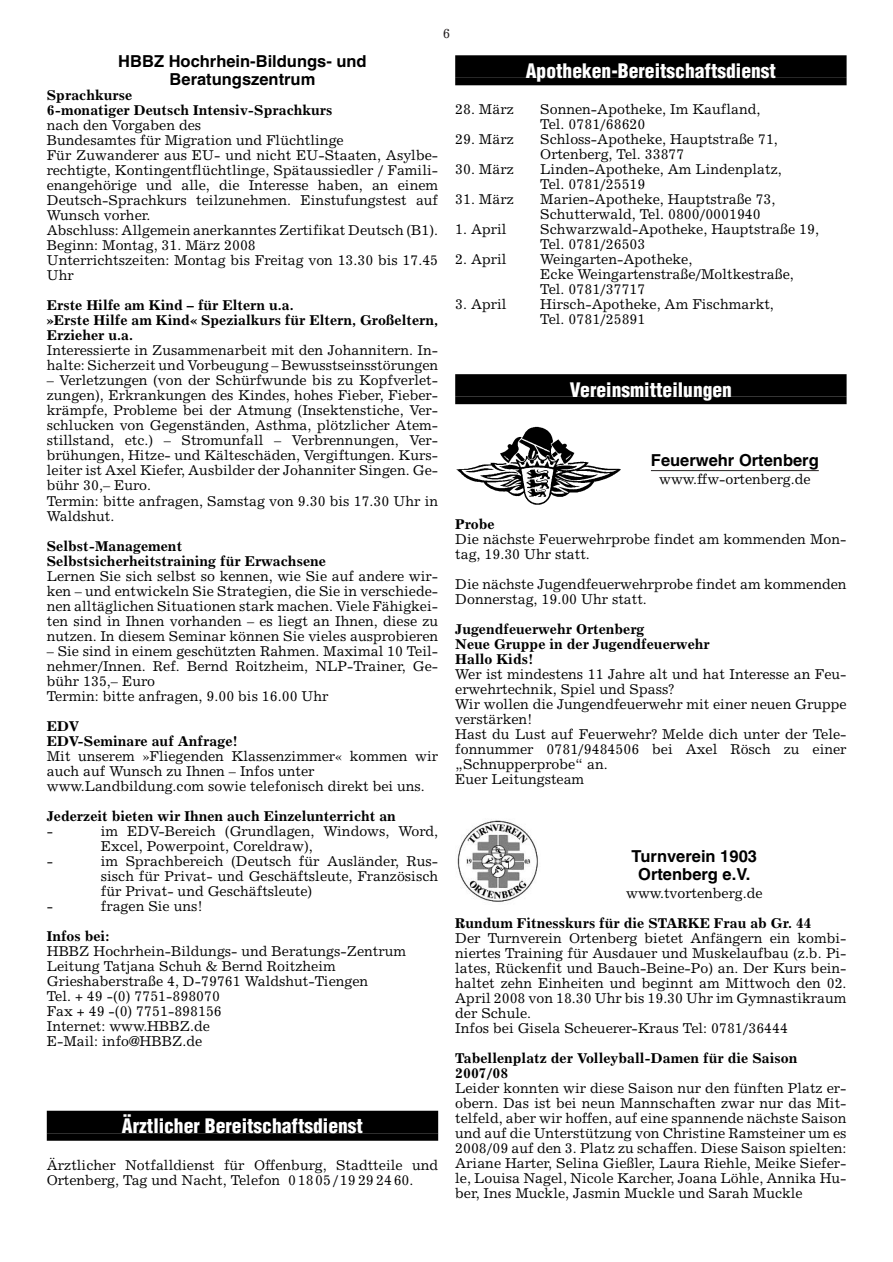
<style>
.page{position:relative;width:893px;height:1262px;background:#fff}
.page>*{position:absolute;margin:0;border:0;box-sizing:border-box;transform-origin:0 0}
.t1{font:900 condensed 19.5px "Helvetica";color:#fff}
.t2{font:700 16.5px/18px "Helvetica";color:#000;text-align:center}
.t3{font:14.25px/15px "Excelsior";color:#000}
.t4{font:14.25px/15px "Excelsior Bold OV UHGJQA";color:#000}
.t5{font:13.5px "Excelsior";color:#231f20}
</style>
<div class="page">
<div style="left:47px;top:1110px;width:391px;height:23px;background:#000"></div>
<div style="left:47px;top:1133px;width:391px;height:7px;background:#000"></div>
<div style="left:455px;top:55px;width:391px;height:23px;background:#000"></div>
<div style="left:455px;top:78px;width:391px;height:7px;background:#000"></div>
<div style="left:455px;top:374px;width:391px;height:23px;background:#000"></div>
<div style="left:455px;top:397px;width:391px;height:7px;background:#000"></div>
<hr style="left:651px;top:470px;width:167px;height:1px;background:#231f20">
<img style="left:457px;top:820px;width:81px;height:82px">
<img style="left:456px;top:426px;width:165px;height:79px">
<p class="t5" style="left:443px;top:25px;width:9px">6</p>
<p class="t2" style="left:118px;top:53px;width:250px">HBBZ Hochrhein-Bildungs- und<br>Beratungszentrum</p>
<p class="t4" style="left:47px;top:88px;width:287px">Sprachkurse<br>6-monatiger Deutsch Intensiv-Sprachkurs</p>
<p class="t3" style="left:47px;top:118px;width:393px">nach den Vorgaben des<br>Bundesamtes für Migration und Flüchtlinge<br>Für Zuwanderer aus EU- und nicht EU-Staaten, Asylbe&shy;rechtigte, Kontingentflüchtlinge, Spätaussiedler / Famili&shy;enangehörige und alle, die Interesse haben, an einem Deutsch-Sprachkurs teilzunehmen. Einstufungstest auf Wunsch vorher.<br>Abschluss: Allgemein anerkanntes Zertifikat Deutsch (B1).<br>Beginn: Montag, 31. März 2008<br>Unterrichtszeiten: Montag bis Freitag von 13.30 bis 17.45<br>Uhr</p>
<p class="t4" style="left:47px;top:298px;width:393px">Erste Hilfe am Kind – für Eltern u.a.<br>»Erste Hilfe am Kind« Spezialkurs für Eltern, Großeltern,<br>Erzieher u.a.</p>
<p class="t3" style="left:47px;top:343px;width:393px">Interessierte in Zusammenarbeit mit den Johannitern. In&shy;halte: Sicherzeit und Vorbeugung – Bewusstseinsstörungen</p>
<p class="t3" style="left:47px;top:373px;width:393px">– Verletzungen (von der Schürfwunde bis zu Kopfverlet&shy;zungen), Erkrankungen des Kindes, hohes Fieber, Fieber&shy;krämpfe, Probleme bei der Atmung (Insektenstiche, Ver&shy;schlucken von Gegenständen, Asthma, plötzlicher Atem&shy;stillstand, etc.) – Stromunfall – Verbrennungen, Ver&shy;brühungen, Hitze- und Kälteschäden, Vergiftungen. Kurs&shy;leiter ist Axel Kiefer, Ausbilder der Johanniter Singen. Ge&shy;bühr 30,– Euro.<br>Termin: bitte anfragen, Samstag von 9.30 bis 17.30 Uhr in Waldshut.</p>
<p class="t4" style="left:47px;top:538px;width:281px">Selbst-Management<br>Selbstsicherheitstraining für Erwachsene</p>
<p class="t3" style="left:47px;top:568px;width:393px;text-align:justify">Lernen Sie sich selbst so kennen, wie Sie auf andere wir&shy;ken – und entwickeln Sie Strategien, die Sie in verschiede&shy;nen alltäglichen Situationen stark machen. Viele Fähigkei&shy;ten sind in Ihnen vorhanden – es liegt an Ihnen, diese zu nutzen. In diesem Seminar können Sie vieles ausprobieren</p>
<p class="t3" style="left:47px;top:643px;width:393px">– Sie sind in einem geschützten Rahmen. Maximal 10 Teil&shy;nehmer/Innen. Ref. Bernd Roitzheim, NLP-Trainer, Ge&shy;bühr 135,– Euro<br>Termin: bitte anfragen, 9.00 bis 16.00 Uhr</p>
<p class="t4" style="left:47px;top:718px;width:193px">EDV<br>EDV-Seminare auf Anfrage!</p>
<p class="t3" style="left:47px;top:748px;width:393px">Mit unserem »Fliegenden Klassenzimmer« kommen wir auch auf Wunsch zu Ihnen – Infos unter www.Landbildung.com sowie telefonisch direkt bei uns.</p>
<p class="t4" style="left:47px;top:808px;width:350px">Jederzeit bieten wir Ihnen auch Einzelunterricht an</p>
<p class="t3" style="left:47px;top:823px;width:8px">-</p>
<p class="t3" style="left:101px;top:823px;width:339px">im EDV-Bereich (Grundlagen, Windows, Word,<br>Excel, Powerpoint, Coreldraw),</p>
<p class="t3" style="left:47px;top:853px;width:8px">-</p>
<p class="t3" style="left:101px;top:853px;width:339px;text-align:justify">im Sprachbereich (Deutsch für Ausländer, Rus&shy;sisch für Privat- und Geschäftsleute, Französisch für Privat- und Geschäftsleute)</p>
<p class="t3" style="left:47px;top:898px;width:8px">-</p>
<p class="t3" style="left:101px;top:898px;width:104px">fragen Sie uns!</p>
<p class="t4" style="left:47px;top:928px;width:64px">Infos bei:</p>
<p class="t3" style="left:47px;top:943px;width:361px">HBBZ Hochrhein-Bildungs- und Beratungs-Zentrum Leitung Tatjana Schuh &amp; Bernd Roitzheim Grieshaberstraße 4, D-79761 Waldshut-Tiengen<br>Tel. + 49 -(0) 7751-898070<br>Fax + 49 -(0) 7751-898156<br>Internet: www.HBBZ.de<br>E-Mail: info@HBBZ.de</p>
<h1 class="t1" style="left:122px;top:1118px;width:242px">Ärztlicher Bereitschaftsdienst</h1>
<p class="t3" style="left:47px;top:1157px;width:393px">Ärztlicher Notfalldienst für Offenburg, Stadtteile und<br>Ortenberg, Tag und Nacht, Telefon 01805/19 29 2460.</p>
<h1 class="t1" style="left:525px;top:63px;width:252px">Apotheken-Bereitschaftsdienst</h1>
<p class="t3" style="left:455px;top:102px;width:60px">28. März</p>
<p class="t3" style="left:540px;top:102px;width:222px">Sonnen-Apotheke, Im Kaufland,<br>Tel. 0781/68620</p>
<p class="t3" style="left:455px;top:132px;width:60px">29. März</p>
<p class="t3" style="left:540px;top:132px;width:239px">Schloss-Apotheke, Hauptstraße 71,<br>Ortenberg, Tel. 33877</p>
<p class="t3" style="left:455px;top:162px;width:60px">30. März</p>
<p class="t3" style="left:540px;top:162px;width:243px">Linden-Apotheke, Am Lindenplatz,<br>Tel. 0781/25519</p>
<p class="t3" style="left:455px;top:192px;width:60px">31. März</p>
<p class="t3" style="left:540px;top:192px;width:237px">Marien-Apotheke, Hauptstraße 73,<br>Schutterwald, Tel. 0800/0001940</p>
<p class="t3" style="left:455px;top:222px;width:53px">1. April</p>
<p class="t3" style="left:540px;top:222px;width:280px">Schwarzwald-Apotheke, Hauptstraße 19,<br>Tel. 0781/26503</p>
<p class="t3" style="left:455px;top:252px;width:53px">2. April</p>
<p class="t3" style="left:540px;top:252px;width:255px">Weingarten-Apotheke,<br>Ecke Weingartenstraße/Moltkestraße,<br>Tel. 0781/37717</p>
<p class="t3" style="left:455px;top:297px;width:53px">3. April</p>
<p class="t3" style="left:540px;top:297px;width:235px">Hirsch-Apotheke, Am Fischmarkt,<br>Tel. 0781/25891</p>
<h1 class="t1" style="left:569px;top:382px;width:164px">Vereinsmitteilungen</h1>
<p class="t2" style="left:651px;top:451px;width:169px">Feuerwehr Ortenberg</p>
<p class="t3" style="left:659px;top:471px;width:153px">www.ffw-ortenberg.de</p>
<p class="t4" style="left:455px;top:516px;width:41px">Probe</p>
<p class="t3" style="left:455px;top:531px;width:393px">Die nächste Feuerwehrprobe findet am kommenden Mon&shy;tag, 19.30 Uhr statt.</p>
<p class="t3" style="left:455px;top:576px;width:393px">Die nächste Jugendfeuerwehrprobe findet am kommenden<br>Donnerstag, 19.00 Uhr statt.</p>
<p class="t4" style="left:455px;top:621px;width:256px">Jugendfeuerwehr Ortenberg<br>Neue Gruppe in der Jugendfeuerwehr<br>Hallo Kids!</p>
<p class="t3" style="left:455px;top:666px;width:393px">Wer ist mindestens 11 Jahre alt und hat Interesse an Feu&shy;erwehrtechnik, Spiel und Spass?<br>Wir wollen die Jungendfeuerwehr mit einer neuen Gruppe verstärken!<br>Hast du Lust auf Feuerwehr? Melde dich unter der Tele&shy;fonnummer 0781/9484506 bei Axel Rösch zu einer „Schnupperprobe“ an.<br>Euer Leitungsteam</p>
<p class="t2" style="left:631px;top:847px;width:127px">Turnverein 1903<br>Ortenberg e.V.</p>
<p class="t3" style="left:626px;top:885px;width:138px">www.tvortenberg.de</p>
<p class="t4" style="left:455px;top:915px;width:358px">Rundum Fitnesskurs für die STARKE Frau ab Gr. 44</p>
<p class="t3" style="left:455px;top:930px;width:393px">Der Turnverein Ortenberg bietet Anfängern ein kombi&shy;niertes Training für Ausdauer und Muskelaufbau (z.b. Pi&shy;lates, Rückenfit und Bauch-Beine-Po) an. Der Kurs bein&shy;haltet zehn Einheiten und beginnt am Mittwoch den 02.<br>April 2008 von 18.30 Uhr bis 19.30 Uhr im Gymnastikraum der Schule.<br>Infos bei Gisela Scheuerer-Kraus Tel: 0781/36444</p>
<p class="t4" style="left:455px;top:1050px;width:344px">Tabellenplatz der Volleyball-Damen für die Saison<br>2007/08</p>
<p class="t3" style="left:455px;top:1080px;width:393px;text-align:justify">Leider konnten wir diese Saison nur den fünften Platz er&shy;obern. Das ist bei neun Mannschaften zwar nur das Mit&shy;telfeld, aber wir hoffen, auf eine spannende nächste Saison und auf die Unterstützung von Christine Ramsteiner um es 2008/09 auf den 3. Platz zu schaffen. Diese Saison spielten:<br>Ariane Harter, Selina Gießler, Laura Riehle, Meike Siefer&shy;le, Louisa Nagel, Nicole Karcher, Joana Löhle, Annika Hu&shy;ber, Ines Muckle, Jasmin Muckle und Sarah Muckle</p>
</div>
